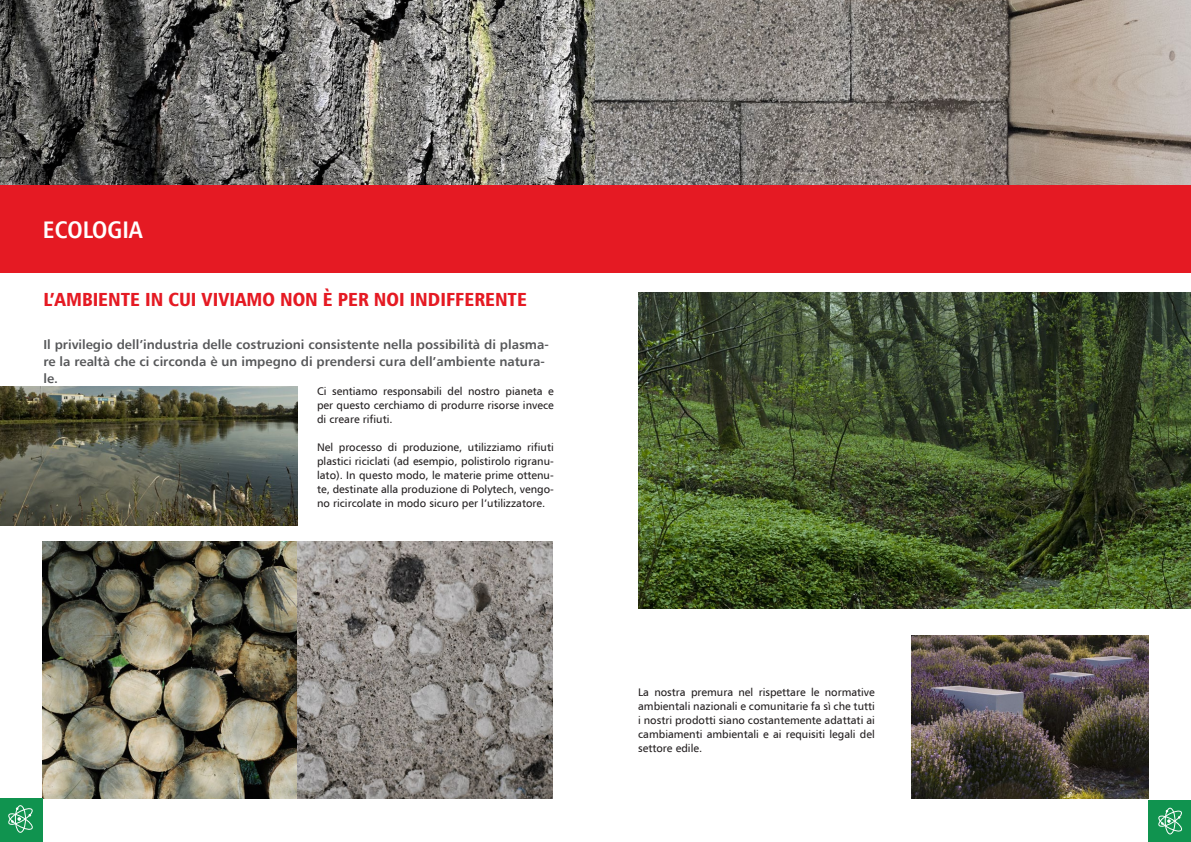
<style>
.page{position:relative;width:1191px;height:842px;background:#fff}
.page>*{position:absolute;margin:0;border:0;box-sizing:border-box;transform-origin:0 0}
.t1{font:24px "Humnst 777 Cn EU Bold";color:#fff}
.t2{font:19px "Humnst 777 Blk Cn EU Normal";color:#e51a23}
.t3{font:13px/17px "Humnst 777 EU Bold";color:#57585a}
.t4{font:11px/14px "Humnst 777 EU Normal";color:#231f20;text-align:justify}
</style>
<div class="page">
<img style="left:0;top:387px;width:298px;height:138px">
<img style="left:43px;top:541px;width:510px;height:258px">
<img style="left:0;top:0;width:1191px;height:186px">
<div style="left:0;top:186px;width:595px;height:87px;background:#e51a23"></div>
<div style="left:0;top:799px;width:43px;height:43px;background:#10934f"></div>
<div style="left:15px;top:805px;width:11px;height:28px;border:1px solid #fff;border-radius:50%"></div>
<svg style="left:8px;top:807px;width:25px;height:23px"></svg>
<div style="left:595px;top:186px;width:596px;height:87px;background:#e51a23"></div>
<div style="left:1148px;top:800px;width:43px;height:42px;background:#10934f"></div>
<div style="left:1164px;top:808px;width:11px;height:26px;border:1px solid #fff;border-radius:50%"></div>
<svg style="left:1158px;top:810px;width:24px;height:22px"></svg>
<img style="left:638px;top:292px;width:553px;height:317px">
<img style="left:911px;top:635px;width:237px;height:164px">
<p class="t1" style="left:43px;top:214px;width:101px">ECOLOGIA</p>
<p class="t2" style="left:43px;top:288px;width:485px">L’AMBIENTE IN CUI VIVIAMO NON È PER NOI INDIFFERENTE</p>
<p class="t3" style="left:43px;top:336px;width:507px">Il privilegio dell’industria delle costruzioni consistente nella possibilità di plasma&shy;re la realtà che ci circonda è un impegno di prendersi cura dell’ambiente natura&shy;le.</p>
<p class="t4" style="left:317px;top:384px;width:238px">Ci sentiamo responsabili del nostro pianeta e per questo cerchiamo di produrre risorse invece di creare rifiuti.</p>
<p class="t4" style="left:317px;top:440px;width:238px">Nel processo di produzione, utilizziamo rifiuti plastici riciclati (ad esempio, polistirolo rigranu&shy;lato). In questo modo, le materie prime ottenu&shy;te, destinate alla produzione di Polytech, vengo&shy;no ricircolate in modo sicuro per l’utilizzatore.</p>
<p class="t4" style="left:638px;top:684px;width:238px">La nostra premura nel rispettare le normative ambientali nazionali e comunitarie fa sì che tutti i nostri prodotti siano costantemente adattati ai cambiamenti ambientali e ai requisiti legali del settore edile.</p>
</div>
